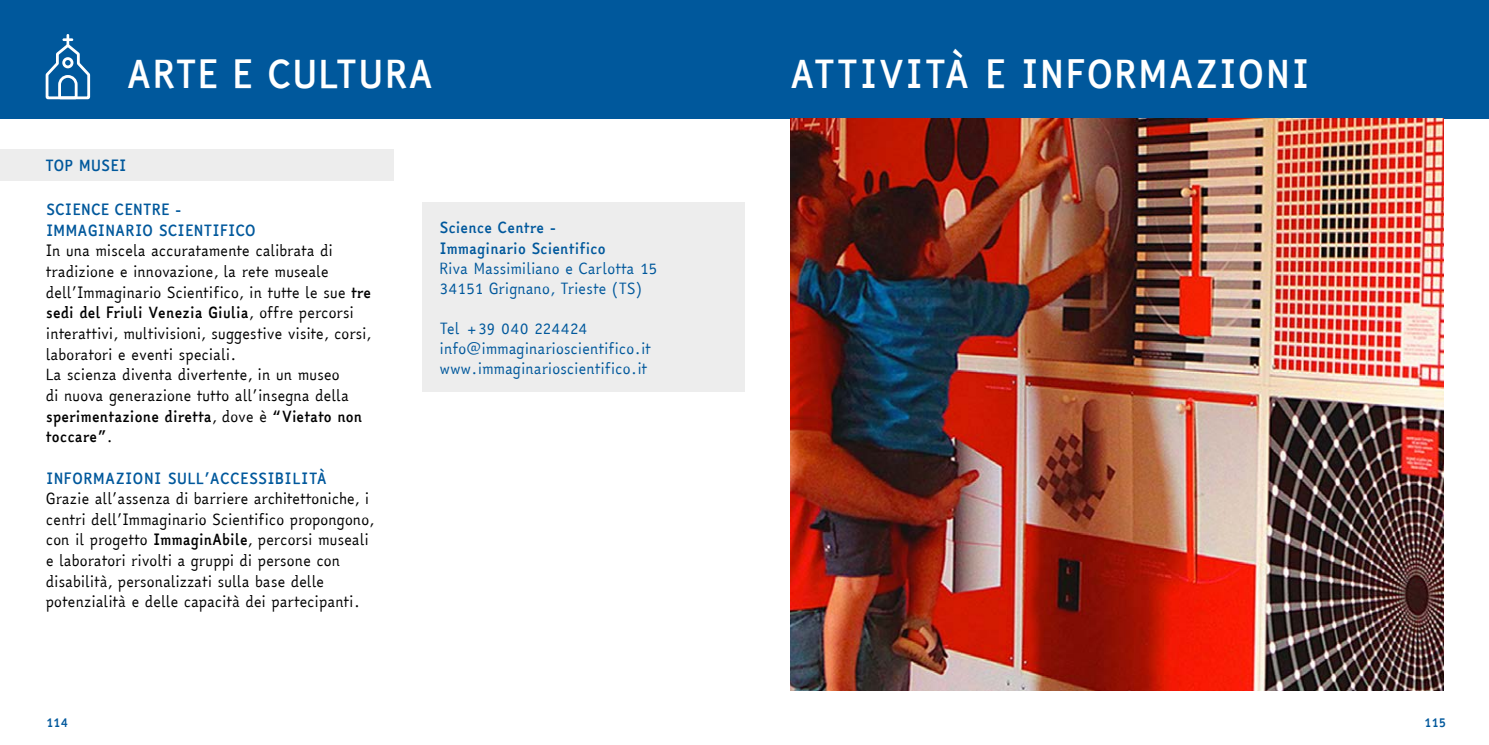
<style>
.page{position:relative;width:1489px;height:745px;background:#fff}
.page>*{position:absolute;margin:0;border:0;box-sizing:border-box;transform-origin:0 0}
.t1{font:700 37.5px "Easy Reading";letter-spacing:.005em;color:#fff}
.t2{font:15px/20.6px "Easy Reading";letter-spacing:-.02em;color:#000}
.t3{font:15px "Easy Reading";letter-spacing:-.02em;color:#00589c}
.t4{font:700 15px/20.6px "Easy Reading";color:#00589c}
.t5{font:700 15px "Easy Reading";letter-spacing:-.02em;color:#00589c}
.t6{font:700 12.5px "Easy Reading";letter-spacing:-.02em;color:#00589c}
.s1{font-weight:700}
</style>
<div class="page">
<div style="left:0;top:0;width:1488px;height:119px;background:#00589c"></div>
<img style="left:790px;top:119px;width:653px;height:570px">
<div style="left:0;top:149px;width:393px;height:32px;background:#ededed"></div>
<div style="left:422px;top:202px;width:322px;height:189px;background:#ededed"></div>
<svg style="left:45px;top:34px;width:46px;height:66px"></svg>
<h1 class="t1" style="left:126px;top:47px;width:309px">ARTE E CULTURA</h1>
<h1 class="t1" style="left:789px;top:47px;width:521px">ATTIVITÀ E INFORMAZIONI</h1>
<p class="t4" style="left:45px;top:155px;width:83px">TOP MUSEI</p>
<p class="t4" style="left:46px;top:199px;width:211px">SCIENCE CENTRE -<br>IMMAGINARIO SCIENTIFICO</p>
<p class="t2" style="left:46px;top:241px;width:327px">In una miscela accuratamente calibrata di tradizione e innovazione, la rete museale dell’Immaginario Scientifico, in tutte le sue <span class="s1">tre sedi del Friuli Venezia Giulia</span>, offre percorsi interattivi, multivisioni, suggestive visite, corsi, laboratori e eventi speciali.</p>
<p class="t2" style="left:46px;top:364px;width:318px">La scienza diventa divertente, in un museo<br>di nuova generazione tutto all’insegna della <span class="s1">sperimentazione diretta</span>, dove è <span class="s1">“Vietato non toccare”</span>.</p>
<p class="t4" style="left:46px;top:467px;width:283px">INFORMAZIONI SULL’ACCESSIBILITÀ</p>
<p class="t2" style="left:46px;top:488px;width:330px">Grazie all’assenza di barriere architettoniche, i centri dell’Immaginario Scientifico propongono, con il progetto <span class="s1">ImmaginAbile</span>, percorsi museali e laboratori rivolti a gruppi di persone con disabilità, personalizzati sulla base delle potenzialità e delle capacità dei partecipanti.</p>
<p class="t5" style="left:439px;top:217px;width:118px">Science Centre -</p>
<p class="t5" style="left:439px;top:237px;width:168px">Immaginario Scientifico</p>
<p class="t3" style="left:439px;top:257px;width:219px">Riva Massimiliano e Carlotta 15</p>
<p class="t3" style="left:439px;top:277px;width:204px">34151 Grignano, Trieste (TS)</p>
<p class="t3" style="left:439px;top:317px;width:150px">Tel +39 040 224424</p>
<p class="t3" style="left:439px;top:337px;width:213px">info@immaginarioscientifico.it</p>
<p class="t3" style="left:439px;top:357px;width:209px">www.immaginarioscientifico.it</p>
<p class="t6" style="left:46px;top:713px;width:24px">114</p>
<p class="t6" style="left:1423px;top:713px;width:24px">115</p>
</div>
